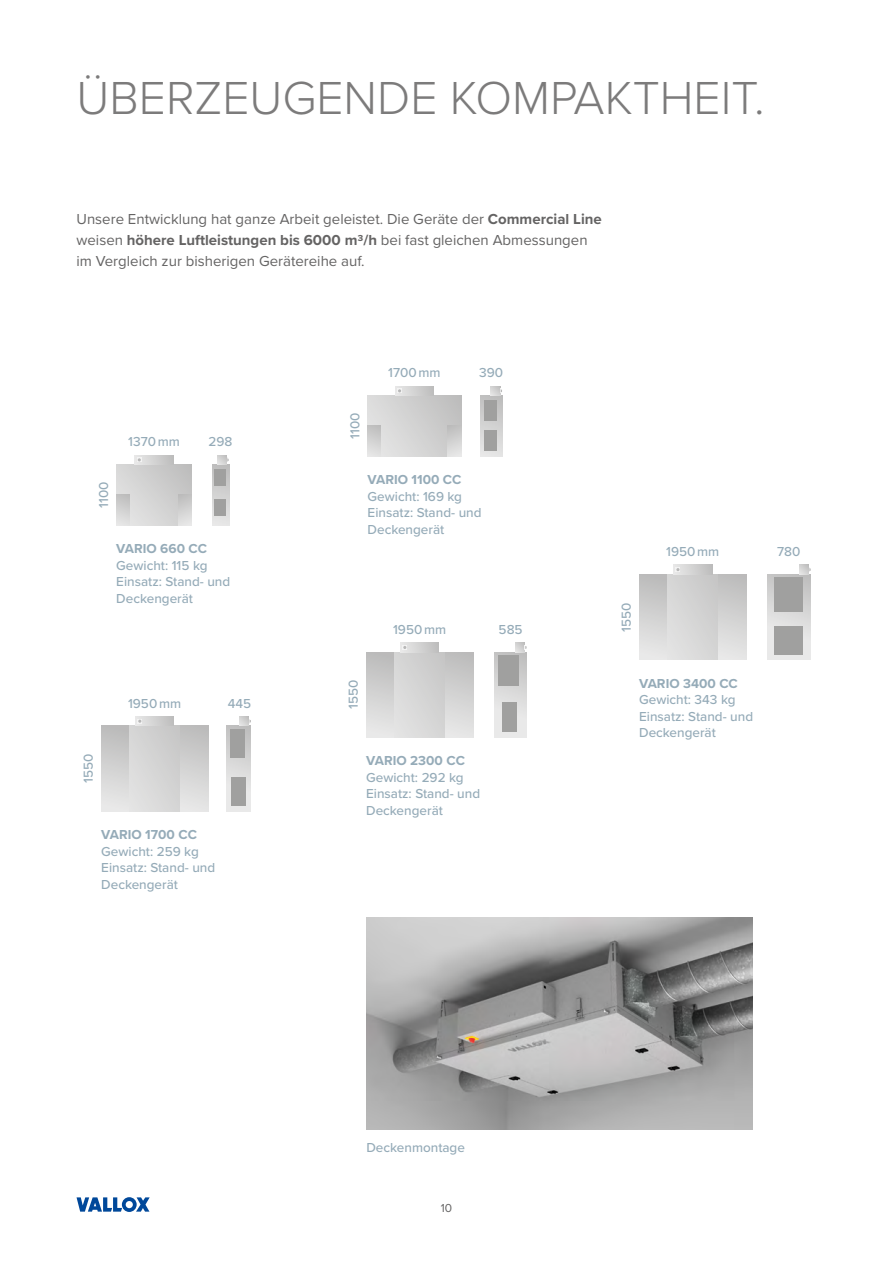
<style>
.page{position:relative;width:893px;height:1263px;background:#fff}
.page>*{position:absolute;margin:0;border:0;box-sizing:border-box;transform-origin:0 0}
.t1{font:300 48px "Proxima Nova";color:#7c7b7b}
.t2{font:15px/21px "Proxima Nova";color:#646363}
.t3{font:500 13.5px/16.5px "Proxima Nova";color:#95abb8}
.t4{font:700 13.5px "Proxima Nova";color:#95abb8}
.t5{font:12px "Proxima Nova";color:#646363}
.s1{font-weight:700}
</style>
<div class="page">
<svg style="left:77px;top:1197px;width:73px;height:15px"></svg>
<div style="left:366px;top:652px;width:107px;height:85px;background:linear-gradient(to bottom,#cdcdcd,#ddd)"></div>
<div style="left:366px;top:652px;width:27px;height:85px;background:linear-gradient(to bottom,#bababa,#ebeaea)"></div>
<div style="left:446px;top:652px;width:27px;height:85px;background:linear-gradient(to bottom,#bcbbbb,#e8e8e8)"></div>
<svg style="left:400px;top:643px;width:39px;height:9px"></svg>
<svg style="left:402px;top:645px;width:5px;height:5px"></svg>
<div style="left:495px;top:652px;width:32px;height:85px;background:linear-gradient(to bottom,#c0c0c0,#f2f2f2)"></div>
<svg style="left:515px;top:643px;width:12px;height:9px"></svg>
<div style="left:498px;top:655px;width:21px;height:30px;background:#a0a09f"></div>
<div style="left:502px;top:702px;width:15px;height:30px;background:#a0a09f"></div>
<div style="left:116px;top:465px;width:76px;height:60px;background:linear-gradient(to right,#e0e0e0,#c4c3c3)"></div>
<svg style="left:116px;top:495px;width:14px;height:30px"></svg>
<svg style="left:179px;top:495px;width:13px;height:30px"></svg>
<svg style="left:135px;top:455px;width:38px;height:10px"></svg>
<svg style="left:137px;top:457px;width:5px;height:5px"></svg>
<div style="left:213px;top:465px;width:16px;height:60px;background:linear-gradient(to bottom,#bcbcbb,#e6e6e6)"></div>
<svg style="left:217px;top:455px;width:12px;height:10px"></svg>
<div style="left:214px;top:469px;width:12px;height:17px;background:#a0a09f"></div>
<div style="left:214px;top:499px;width:12px;height:17px;background:#a0a09f"></div>
<div style="left:368px;top:395px;width:93px;height:61px;background:linear-gradient(to right,#e1e1e1,#c2c1c1)"></div>
<svg style="left:368px;top:426px;width:13px;height:30px"></svg>
<svg style="left:448px;top:426px;width:13px;height:30px"></svg>
<svg style="left:395px;top:386px;width:39px;height:9px"></svg>
<svg style="left:397px;top:388px;width:5px;height:5px"></svg>
<svg style="left:480px;top:395px;width:22px;height:61px"></svg>
<svg style="left:491px;top:386px;width:11px;height:9px"></svg>
<div style="left:484px;top:400px;width:12px;height:21px;background:#a0a09f"></div>
<div style="left:484px;top:430px;width:12px;height:20px;background:#a0a09f"></div>
<div style="left:101px;top:726px;width:107px;height:85px;background:linear-gradient(to bottom,#cdcdcd,#ddd)"></div>
<div style="left:101px;top:726px;width:27px;height:85px;background:linear-gradient(to bottom,#bababa,#ebebeb)"></div>
<div style="left:181px;top:726px;width:27px;height:85px;background:linear-gradient(to bottom,#bcbcbb,#e8e8e8)"></div>
<svg style="left:135px;top:716px;width:39px;height:10px"></svg>
<svg style="left:137px;top:719px;width:5px;height:5px"></svg>
<svg style="left:227px;top:726px;width:24px;height:85px"></svg>
<svg style="left:240px;top:716px;width:11px;height:10px"></svg>
<div style="left:230px;top:729px;width:14px;height:29px;background:#a0a09f"></div>
<div style="left:232px;top:777px;width:14px;height:29px;background:#a0a09f"></div>
<div style="left:639px;top:574px;width:107px;height:85px;background:linear-gradient(to bottom,#cdcdcd,#ddd)"></div>
<div style="left:639px;top:574px;width:28px;height:85px;background:linear-gradient(to bottom,#babab9,#eaeaea)"></div>
<div style="left:719px;top:574px;width:27px;height:85px;background:linear-gradient(to bottom,#bcbbbb,#e8e8e8)"></div>
<svg style="left:673px;top:565px;width:39px;height:9px"></svg>
<svg style="left:675px;top:567px;width:5px;height:5px"></svg>
<div style="left:768px;top:574px;width:43px;height:85px;background:linear-gradient(to bottom,#c3c3c2,#f1f1f1)"></div>
<svg style="left:799px;top:565px;width:12px;height:9px"></svg>
<div style="left:774px;top:577px;width:29px;height:35px;background:#a0a09f"></div>
<div style="left:774px;top:626px;width:29px;height:29px;background:#a0a09f"></div>
<img style="left:366px;top:918px;width:387px;height:211px">
<h1 class="t1" style="left:77px;top:63px;width:689px">ÜBERZEUGENDE KOMPAKTHEIT.</h1>
<p class="t2" style="left:77px;top:208px;width:527px">Unsere Entwicklung hat ganze Arbeit geleistet. Die Geräte der <span class="s1">Commercial Line </span>weisen <span class="s1">höhere Luftleistungen bis 6000 m3/h</span> bei fast gleichen Abmessungen im Vergleich zur bisherigen Gerätereihe auf.</p>
<p class="t3" style="left:95px;top:508px;width:28px;rotate:-90deg">1100</p>
<p class="t3" style="left:128px;top:433px;width:53px">1370 mm</p>
<p class="t3" style="left:208px;top:433px;width:25px">298</p>
<p class="t4" style="left:116px;top:539px;width:92px">VARIO 660 CC</p>
<p class="t3" style="left:116px;top:556px;width:115px">Gewicht: 115 kg<br>Einsatz: Stand- und<br>Deckengerät</p>
<p class="t3" style="left:80px;top:783px;width:31px;rotate:-90deg">1550</p>
<p class="t3" style="left:128px;top:694px;width:55px">1950 mm</p>
<p class="t3" style="left:228px;top:694px;width:25px">445</p>
<p class="t4" style="left:101px;top:825px;width:97px">VARIO 1700 CC</p>
<p class="t3" style="left:101px;top:842px;width:115px">Gewicht: 259 kg<br>Einsatz: Stand- und<br>Deckengerät</p>
<p class="t3" style="left:346px;top:439px;width:28px;rotate:-90deg">1100</p>
<p class="t3" style="left:388px;top:364px;width:54px">1700 mm</p>
<p class="t3" style="left:479px;top:364px;width:25px">390</p>
<p class="t4" style="left:368px;top:470px;width:95px">VARIO 1100 CC</p>
<p class="t3" style="left:368px;top:487px;width:115px">Gewicht: 169 kg<br>Einsatz: Stand- und<br>Deckengerät</p>
<p class="t3" style="left:345px;top:709px;width:31px;rotate:-90deg">1550</p>
<p class="t3" style="left:393px;top:620px;width:55px">1950 mm</p>
<p class="t3" style="left:499px;top:620px;width:26px">585</p>
<p class="t4" style="left:366px;top:751px;width:100px">VARIO 2300 CC</p>
<p class="t3" style="left:366px;top:769px;width:115px">Gewicht: 292 kg<br>Einsatz: Stand- und<br>Deckengerät</p>
<p class="t3" style="left:666px;top:543px;width:55px">1950 mm</p>
<p class="t3" style="left:777px;top:543px;width:25px">780</p>
<p class="t3" style="left:618px;top:632px;width:31px;rotate:-90deg">1550</p>
<p class="t4" style="left:639px;top:673px;width:100px">VARIO 3400 CC</p>
<p class="t3" style="left:639px;top:691px;width:115px">Gewicht: 343 kg<br>Einsatz: Stand- und<br>Deckengerät</p>
<p class="t3" style="left:366px;top:1139px;width:100px">Deckenmontage</p>
<p class="t5" style="left:441px;top:1199px;width:13px">10</p>
</div>
